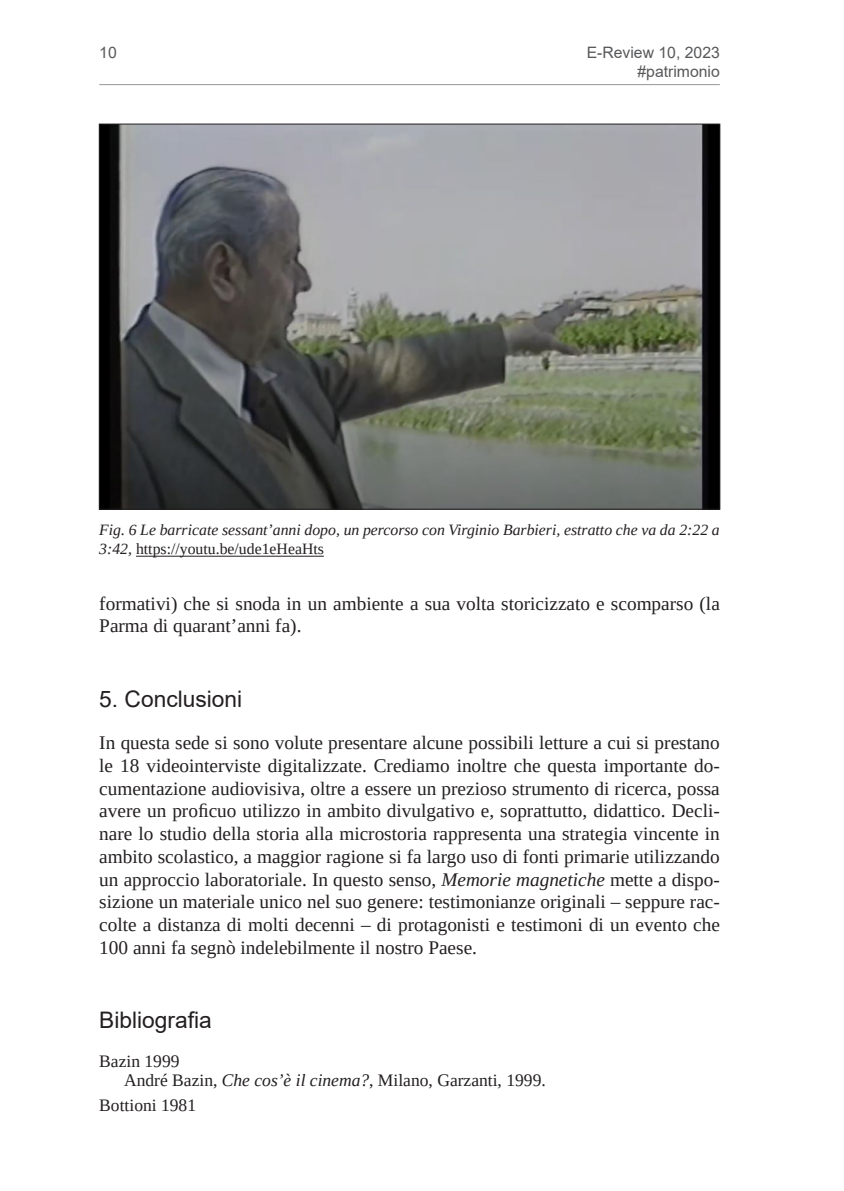
<style>
.page{position:relative;width:844px;height:1191px;background:#fff}
.page>*{position:absolute;margin:0;border:0;box-sizing:border-box;transform-origin:0 0}
.h2_-_Titoletto_infra{font:22.75px "Arial";color:#231f20}
.Testo_articoli{font:19.25px/22.8px "Tinos";color:#231f20}
.Bibliografia_5_mm{font:17.5px "Tinos";color:#231f20}
.Autore_data{font:17.5px "Tinos";color:#231f20}
.Dida{font:italic 15.75px/19.2px "Tinos";color:#231f20}
.t1{font:15.75px/19.2px "Arial";color:#57585a;text-align:right}
.s1{font-style:normal}
.s2{font-style:italic}
</style>
<div class="page">
<hr style="left:99px;top:84px;width:620px;height:1px;background:#939598">
<hr style="left:136px;top:556px;width:188px;height:1px;background:#231f20">
<img style="left:101px;top:126px;width:617px;height:381px">
<p class="t1" style="left:99px;top:43px;width:19px">10</p>
<p class="t1" style="left:586px;top:43px;width:135px">E-Review 10, 2023 #patrimonio</p>
<p class="Dida" style="left:99px;top:520px;width:622px">Fig. 6 Le barricate sessant’anni dopo, un percorso con Virginio Barbieri, estratto che va da 2:22 a<br>3:42, <span class="s1">https://youtu.be/ude1eHeaHts</span></p>
<p class="Testo_articoli" style="left:99px;top:591px;width:622px">formativi) che si snoda in un ambiente a sua volta storicizzato e scomparso (la<br>Parma di quarant’anni fa).</p>
<p class="h2_-_Titoletto_infra" style="left:99px;top:683px;width:144px">5. Conclusioni</p>
<p class="Testo_articoli" style="left:99px;top:731px;width:622px;text-align:justify">In questa sede si sono volute presentare alcune possibili letture a cui si prestano le 18 videointerviste digitalizzate. Crediamo inoltre che questa importante do&shy;cumentazione audiovisiva, oltre a essere un prezioso strumento di ricerca, possa avere un proficuo utilizzo in ambito divulgativo e, soprattutto, didattico. Decli&shy;nare lo studio della storia alla microstoria rappresenta una strategia vincente in ambito scolastico, a maggior ragione si fa largo uso di fonti primarie utilizzando un approccio laboratoriale. In questo senso, <span class="s2">Memorie magnetiche</span> mette a dispo&shy;sizione un materiale unico nel suo genere: testimonianze originali – seppure rac&shy;colte a distanza di molti decenni – di protagonisti e testimoni di un evento che 100 anni fa segnò indelebilmente il nostro Paese.</p>
<p class="h2_-_Titoletto_infra" style="left:99px;top:1004px;width:114px">Bibliografia</p>
<p class="Autore_data" style="left:99px;top:1050px;width:82px">Bazin 1999</p>
<p class="Bibliografia_5_mm" style="left:124px;top:1069px;width:423px">André Bazin, <span class="s2">Che cos’è il cinema?</span>, Milano, Garzanti, 1999.</p>
<p class="Autore_data" style="left:99px;top:1093px;width:98px">Bottioni 1981</p>
</div>
